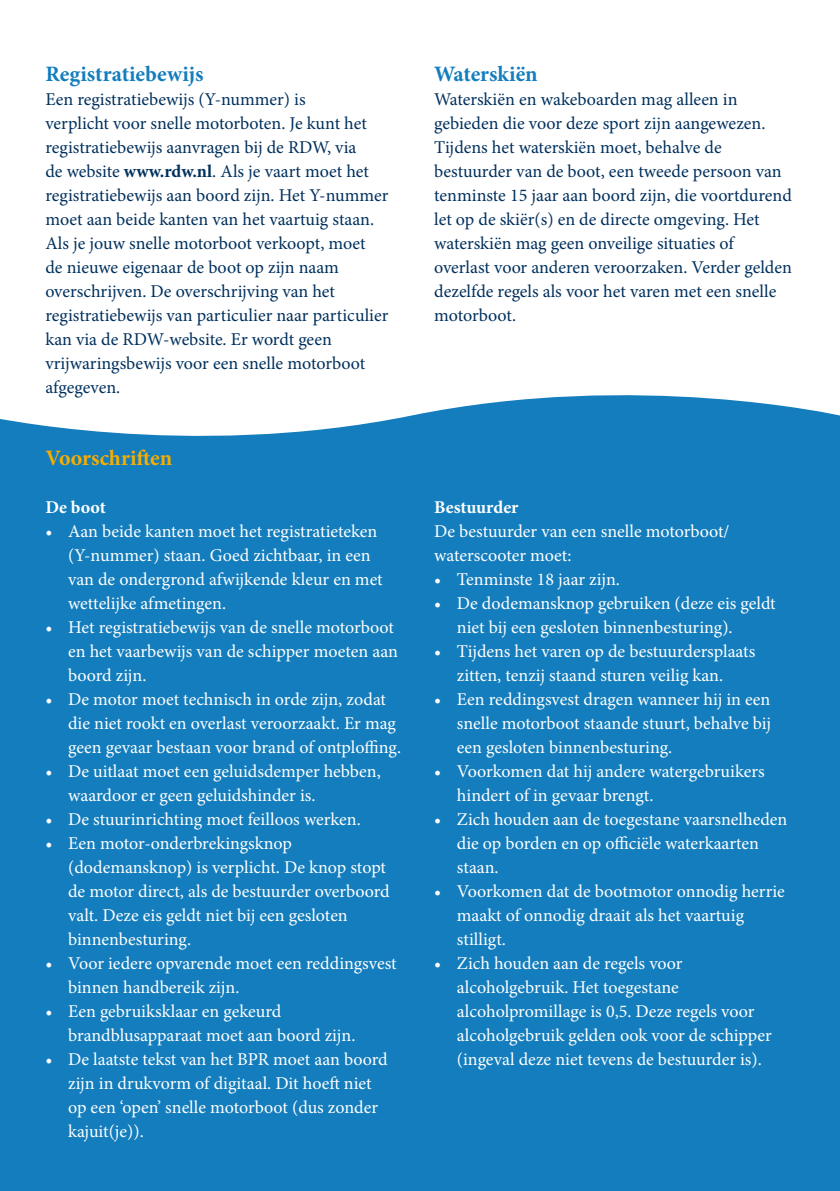
<style>
.page{position:relative;width:840px;height:1191px;background:#fff}
.page>*{position:absolute;margin:0;border:0;box-sizing:border-box;transform-origin:0 0}
.platte_tekst{font:700 22px "Minion Pro";letter-spacing:-.005em;color:#137dbd}
.platte_tekst-2{font:700 22px "Minion Pro";color:#f7ad00}
.inspring_4_mm{font:18px/24px "Minion Pro";color:#fff}
.platte_tekst-3{font:18px/24px "Minion Pro";color:#00305d}
.platte_tekst-4{font:18px/24px "Minion Pro";color:#fff}
.platte_tekst-5{font:700 18px "Minion Pro";color:#fff}
.s1{font-weight:700}
</style>
<div class="page">
<div style="left:0;top:395px;width:839px;height:796px;background:#137dbd"></div>
<p class="platte_tekst" style="left:45px;top:58px;width:160px">Registratiebewijs</p>
<p class="platte_tekst-3" style="left:45px;top:87px;width:344px">Een registratiebewijs (Y-nummer) is<br>verplicht voor snelle motorboten. Je kunt het registratiebewijs aanvragen bij de RDW, via<br>de website <span class="s1">www.rdw.nl</span>. Als je vaart moet het registratiebewijs aan boord zijn. Het Y-nummer moet aan beide kanten van het vaartuig staan.</p>
<p class="platte_tekst-3" style="left:45px;top:231px;width:344px">Als je jouw snelle motorboot verkoopt, moet<br>de nieuwe eigenaar de boot op zijn naam overschrijven. De overschrijving van het registratiebewijs van particulier naar particulier kan via de RDW-website. Er wordt geen vrijwaringsbewijs voor een snelle motorboot afgegeven.</p>
<p class="platte_tekst-2" style="left:45px;top:442px;width:128px">Voorschriften</p>
<p class="platte_tekst-5" style="left:45px;top:494px;width:62px">De boot</p>
<p class="inspring_4_mm" style="left:68px;top:519px;width:316px;text-indent:-23px">• Aan beide kanten moet het registratieteken (Y-nummer) staan. Goed zichtbaar, in een van de ondergrond afwijkende kleur en met wettelijke afmetingen.</p>
<p class="inspring_4_mm" style="left:68px;top:615px;width:331px;text-indent:-23px">• Het registratiebewijs van de snelle motorboot en het vaarbewijs van de schipper moeten aan boord zijn.</p>
<p class="inspring_4_mm" style="left:68px;top:687px;width:334px;text-indent:-23px">• De motor moet technisch in orde zijn, zodat die niet rookt en overlast veroorzaakt. Er mag geen gevaar bestaan voor brand of ontploffing.</p>
<p class="inspring_4_mm" style="left:68px;top:759px;width:314px;text-indent:-23px">• De uitlaat moet een geluidsdemper hebben, waardoor er geen geluidshinder is.</p>
<p class="inspring_4_mm" style="left:45px;top:807px;width:317px">• De stuurinrichting moet feilloos werken.</p>
<p class="inspring_4_mm" style="left:68px;top:831px;width:323px;text-indent:-23px">• Een motor-onderbrekingsknop (dodemansknop) is verplicht. De knop stopt de motor direct, als de bestuurder overboord valt. Deze eis geldt niet bij een gesloten binnenbesturing.</p>
<p class="inspring_4_mm" style="left:68px;top:951px;width:330px;text-indent:-23px">• Voor iedere opvarende moet een reddingsvest binnen handbereik zijn.</p>
<p class="inspring_4_mm" style="left:68px;top:999px;width:289px;text-indent:-23px">• Een gebruiksklaar en gekeurd brandblusapparaat moet aan boord zijn.</p>
<p class="inspring_4_mm" style="left:68px;top:1047px;width:321px;text-indent:-23px">• De laatste tekst van het BPR moet aan boord zijn in drukvorm of digitaal. Dit hoeft niet op een ‘open’ snelle motorboot (dus zonder kajuit(je)).</p>
<p class="platte_tekst" style="left:434px;top:58px;width:105px">Waterskiën</p>
<p class="platte_tekst-3" style="left:434px;top:87px;width:359px">Waterskiën en wakeboarden mag alleen in gebieden die voor deze sport zijn aangewezen.<br>Tijdens het waterskiën moet, behalve de bestuurder van de boot, een tweede persoon van tenminste 15 jaar aan boord zijn, die voortdurend let op de skiër(s) en de directe omgeving. Het waterskiën mag geen onveilige situaties of overlast voor anderen veroorzaken. Verder gelden dezelfde regels als voor het varen met een snelle motorboot.</p>
<p class="platte_tekst-5" style="left:434px;top:494px;width:86px">Bestuurder</p>
<p class="platte_tekst-4" style="left:434px;top:519px;width:297px">De bestuurder van een snelle motorboot/ waterscooter moet:</p>
<p class="inspring_4_mm" style="left:434px;top:567px;width:187px">• Tenminste 18 jaar zijn.</p>
<p class="inspring_4_mm" style="left:456px;top:591px;width:320px;text-indent:-23px">• De dodemansknop gebruiken (deze eis geldt niet bij een gesloten binnenbesturing).</p>
<p class="inspring_4_mm" style="left:434px;top:639px;width:322px;text-align:center">• Tijdens het varen op de bestuurdersplaats zitten, tenzij staand sturen veilig kan.</p>
<p class="inspring_4_mm" style="left:456px;top:687px;width:315px;text-align:justify;text-indent:-23px">• Een reddingsvest dragen wanneer hij in een snelle motorboot staande stuurt, behalve bij een gesloten binnenbesturing.</p>
<p class="inspring_4_mm" style="left:456px;top:759px;width:309px;text-indent:-23px">• Voorkomen dat hij andere watergebruikers hindert of in gevaar brengt.</p>
<p class="inspring_4_mm" style="left:456px;top:807px;width:332px;text-indent:-23px">• Zich houden aan de toegestane vaarsnelheden die op borden en op officiële waterkaarten staan.</p>
<p class="inspring_4_mm" style="left:456px;top:879px;width:329px;text-indent:-23px">• Voorkomen dat de bootmotor onnodig herrie maakt of onnodig draait als het vaartuig stilligt.</p>
<p class="inspring_4_mm" style="left:456px;top:951px;width:316px;text-indent:-23px">• Zich houden aan de regels voor alcoholgebruik. Het toegestane alcoholpromillage is 0,5. Deze regels voor alcoholgebruik gelden ook voor de schipper (ingeval deze niet tevens de bestuurder is).</p>
</div>
